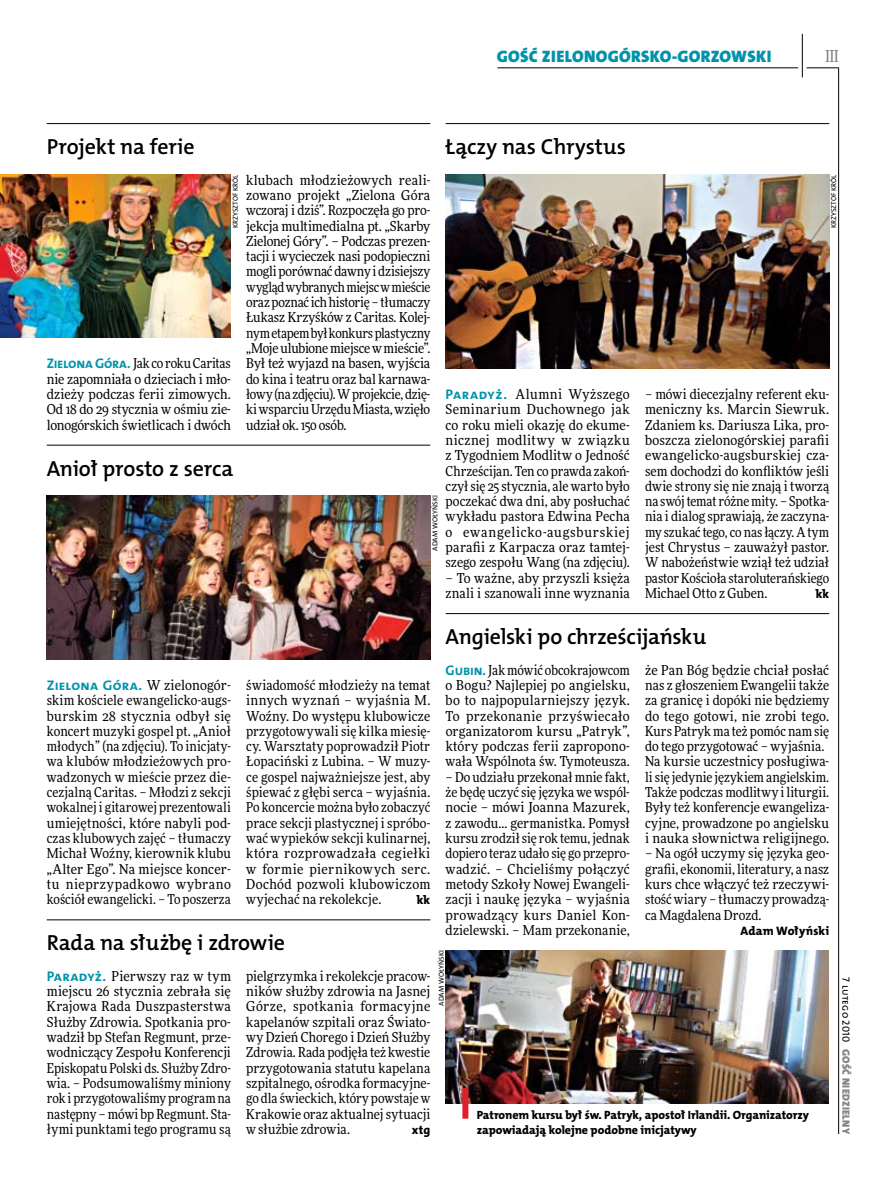
<style>
.page{position:relative;width:893px;height:1191px;background:#fff}
.page>*{position:absolute;margin:0;border:0;box-sizing:border-box;transform-origin:0 0}
.t1{font:21.9px "The Mix HP6 Se Bld";letter-spacing:-.01em;color:#000}
.t2{font:16.65px "The Mix HP9 Blk";letter-spacing:.02em;color:#0093aa}
.t3{font:500 16.5px "Freeday Narrow";color:#858486;scale:.9 1}
.t4{font:13.95px "The Mix HP7 Bld";letter-spacing:.015em;color:#0093aa}
.t5{font:13.65px/15.3px "Freeday Narrow News";letter-spacing:.005em;color:#000;text-align:justify}
.t6{font:12.3px "The Mix HP8 Ex Bld";letter-spacing:.005em;color:#000}
.t7{font:12px/15.3px "The Mix HP8 Ex Bld";letter-spacing:-.005em;color:#000}
.t8{font:10.5px "The Mix HP9 Blk";letter-spacing:.025em;color:#858486}
.t9{font:10.5px "The Mix HP5 Plain";letter-spacing:.015em;color:#000}
.t10{font:7.2px "The Mix HP5 Plain";letter-spacing:.005em;color:#000}
.s1{font-family:"The Mix HP7 Bld";font-size:13.95px;color:#0093aa}
.s2{font-family:"Freeday Narrow News";font-size:13.65px;color:#000}
</style>
<div class="page">
<hr style="left:838px;top:68px;width:1px;height:1066px;background:#000">
<hr style="left:802px;top:34px;width:1px;height:43px;background:#000">
<hr style="left:806px;top:68px;width:33px;height:1px;background:#000">
<hr style="left:497px;top:68px;width:301px;height:1px;background:#000">
<hr style="left:47px;top:123px;width:383px;height:1px;background:#000">
<hr style="left:47px;top:445px;width:383px;height:1px;background:#000">
<hr style="left:47px;top:919px;width:383px;height:1px;background:#000">
<hr style="left:446px;top:613px;width:383px;height:1px;background:#000">
<hr style="left:446px;top:123px;width:383px;height:1px;background:#000">
<img style="left:446px;top:174px;width:383px;height:194px">
<img style="left:0;top:174px;width:231px;height:164px">
<img style="left:47px;top:496px;width:383px;height:163px">
<img style="left:446px;top:950px;width:383px;height:153px">
<div style="left:462px;top:1088px;width:6px;height:30px;background:#df1f2a"></div>
<p class="t2" style="left:497px;top:46px;width:276px">GOŚĆ ZIELONOGÓRSKO-GORZOWSKI</p>
<p class="t3" style="left:825px;top:46px;width:16px">III</p>
<h1 class="t1" style="left:47px;top:132px;width:149px">Projekt na ferie</h1>
<p class="t10" style="left:231px;top:228px;width:56px;rotate:-90deg">Krzysztof Król</p>
<p class="t5" style="left:47px;top:356px;width:186px"><span class="s1">Zielona Góra.</span> Jak co roku Caritas nie zapomniała o dzieciach i mło&shy;dzieży podczas ferii zimowych.<br>Od 18 do 29 stycznia w ośmiu zie&shy;lonogórskich świetlicach i dwóch</p>
<h1 class="t1" style="left:47px;top:454px;width:188px">Anioł prosto z serca</h1>
<p class="t5" style="left:246px;top:172px;width:186px">klubach młodzieżowych reali&shy;zowano projekt „Zielona Góra wczoraj i dziś”. Rozpoczęła go pro&shy;jekcja multimedialna pt. „Skarby Zielonej Góry”. – Podczas prezen&shy;tacji i wycieczek nasi podopieczni mogli porównać dawny i dzisiejszy wygląd wybranych miejsc wmieście oraz poznać ichhistorię – tłumaczy Łukasz Krzyśków z Caritas. Kolej&shy;nym etapem był konkurs plastyczny „Moje ulubione miejsce wmieście”.<br>Był też wyjazd na basen, wyjścia do kina i teatru oraz bal karnawa&shy;łowy (na zdjęciu). Wprojekcie, dzię&shy;ki wsparciu Urzędu Miasta, wzięło udział ok. 150 osób.</p>
<p class="t10" style="left:430px;top:551px;width:57px;rotate:-90deg">Adam Wołyński</p>
<h1 class="t1" style="left:446px;top:132px;width:182px">Łączy nas Chrystus</h1>
<p class="t5" style="left:446px;top:386px;width:186px"><span class="s1">Paradyż.</span> Alumni Wyższego Seminarium Duchownego jak co roku mieli okazję do ekume&shy;nicznej modlitwy w związku z Tygodniem Modlitw o Jedność Chrześcijan. Ten co prawda zakoń&shy;czyłsię 25 stycznia, ale warto było poczekać dwa dni, aby posłuchać wykładu pastora Edwina Pecha o ewangelicko-augsburskiej parafii z Karpacza oraz tamtej&shy;szego zespołu Wang (na zdjęciu).</p>
<p class="t5" style="left:446px;top:570px;width:186px">– To ważne, aby przyszli księża znali i szanowali inne wyznania</p>
<p class="t10" style="left:829px;top:228px;width:56px;rotate:-90deg">Krzysztof Król</p>
<p class="t5" style="left:645px;top:386px;width:186px">– mówi diecezjalny referent eku&shy;meniczny ks. Marcin Siewruk.<br>Zdaniem ks. Dariusza Lika, pro&shy;boszcza zielonogórskiej parafii ewangelicko-augsburskiej cza&shy;sem dochodzi do konfliktów jeśli dwie strony się nie znają i tworzą na swój temat różne mity. – Spotka&shy;nia i dialog sprawiają, że zaczyna&shy;my szukać tego, co nas łączy. Atym jest Chrystus – zauważył pastor.<br>W nabożeństwie wziął też udział pastor Kościoła staroluterańskiego Michael Otto z Guben.</p>
<p class="t6" style="left:816px;top:586px;width:15px">kk</p>
<h1 class="t1" style="left:446px;top:622px;width:262px">Angielski po chrześcijańsku</h1>
<p class="t5" style="left:446px;top:662px;width:186px"><span class="s1">Gubin.</span> Jak mówić obcokrajowcom o Bogu? Najlepiej po angielsku, bo to najpopularniejszy język.<br>To przekonanie przyświecało organizatorom kursu „Patryk”, który podczas ferii zapropono&shy;wała Wspólnota św. Tymoteusza.</p>
<p class="t5" style="left:446px;top:769px;width:186px">– Do udziału przekonał mnie fakt, że będę uczyć się języka we wspól&shy;nocie – mówi Joanna Mazurek, z zawodu… germanistka. Pomysł kursu zrodziłsię rok temu, jednak dopiero teraz udało się go przepro&shy;wadzić. – Chcieliśmy połączyć metody Szkoły Nowej Ewangeli&shy;zacji i naukę języka – wyjaśnia prowadzący kurs Daniel Kon&shy;dzielewski. – Mam przekonanie,</p>
<p class="t5" style="left:645px;top:662px;width:186px;text-align:left">że Pan Bóg będzie chciał posłać nas z głoszeniem Ewangelii także za granicę i dopóki nie będziemy do tego gotowi, nie zrobi tego.<br>Kurs Patryk ma też pomóc nam się do tego przygotować – wyjaśnia.<br>Na kursie uczestnicy posługiwa&shy;li się jedynie językiem angielskim.<br>Także podczas modlitwy i liturgii.<br>Były też konferencje ewangeliza&shy;cyjne, prowadzone po angielsku i nauka słownictwa religijnego.</p>
<p class="t5" style="left:645px;top:845px;width:186px">– Na ogół uczymy się języka geo&shy;grafii, ekonomii, literatury, a nasz kurs chce włączyć też rzeczywi&shy;stość wiary – tłumaczy prowadzą&shy;ca Magdalena Drozd.</p>
<p class="t6" style="left:740px;top:923px;width:90px">Adam Wołyński</p>
<p class="t4" style="left:47px;top:676px;width:186px">Zielona Góra. <span class="s2">W zielonogór-</span></p>
<p class="t5" style="left:47px;top:692px;width:186px">skim kościele ewangelicko-augs&shy;burskim 28 stycznia odbył się koncert muzyki gospel pt. „Anioł młodych” (na zdjęciu). To inicjaty&shy;wa klubów młodzieżowych pro&shy;wadzonych w mieście przez die&shy;cezjalną Caritas. – Młodzi z sekcji wokalnej i gitarowej prezentowali umiejętności, które nabyli pod&shy;czas klubowych zajęć – tłumaczy Michał Woźny, kierownik klubu „Alter Ego”. Na miejsce koncer&shy;tu nieprzypadkowo wybrano kościół ewangelicki. – To poszerza</p>
<p class="t5" style="left:246px;top:677px;width:186px">świadomość młodzieży na temat innych wyznań – wyjaśnia M.<br>Woźny. Do występu klubowicze przygotowywali się kilka miesię&shy;cy. Warsztaty poprowadził Piotr Łopaciński z Lubina. – W muzy&shy;ce gospel najważniejsze jest, aby śpiewać z głębi serca – wyjaśnia.<br>Po koncercie można było zobaczyć prace sekcji plastycznej i spróbo&shy;wać wypieków sekcji kulinarnej, która rozprowadzała cegiełki w formie piernikowych serc.<br>Dochód pozwoli klubowiczom wyjechać na rekolekcje.</p>
<p class="t6" style="left:417px;top:892px;width:15px">kk</p>
<h1 class="t1" style="left:47px;top:928px;width:240px">Rada na służbę i zdrowie</h1>
<p class="t10" style="left:437px;top:1006px;width:57px;rotate:-90deg">Adam Wołyński</p>
<p class="t5" style="left:47px;top:968px;width:186px"><span class="s1">Paradyż.</span> Pierwszy raz w tym miejscu 26 stycznia zebrała się Krajowa Rada Duszpasterstwa Służby Zdrowia. Spotkania pro&shy;wadził bp Stefan Regmunt, prze&shy;wodniczący Zespołu Konferencji Episkopatu Polski ds. Służby Zdro&shy;wia. – Podsumowaliśmy miniony rok i przygotowaliśmy program na następny – mówi bp Regmunt. Sta&shy;łymi punktami tego programu są</p>
<p class="t5" style="left:246px;top:968px;width:186px">pielgrzymka i rekolekcje pracow&shy;ników służby zdrowia na Jasnej Górze, spotkania formacyjne kapelanów szpitali oraz Świato&shy;wy Dzień Chorego i Dzień Służby Zdrowia. Rada podjęła też kwestie przygotowania statutu kapelana szpitalnego, ośrodka formacyjne&shy;go dla świeckich, który powstaje w Krakowie oraz aktualnej sytuacji w służbie zdrowia.</p>
<p class="t7" style="left:477px;top:1107px;width:334px">Patronem kursu był św. Patryk, apostoł Irlandii. Organizatorzy zapowiadają kolejne podobne inicjatywy</p>
<p class="t6" style="left:412px;top:1122px;width:20px">xtg</p>
<p class="t9" style="left:853px;top:977px;width:66px;rotate:90deg">7 lutego 2010</p>
<p class="t8" style="left:853px;top:1049px;width:86px;rotate:90deg">GOŚĆ NIEDZIELNY</p>
</div>
